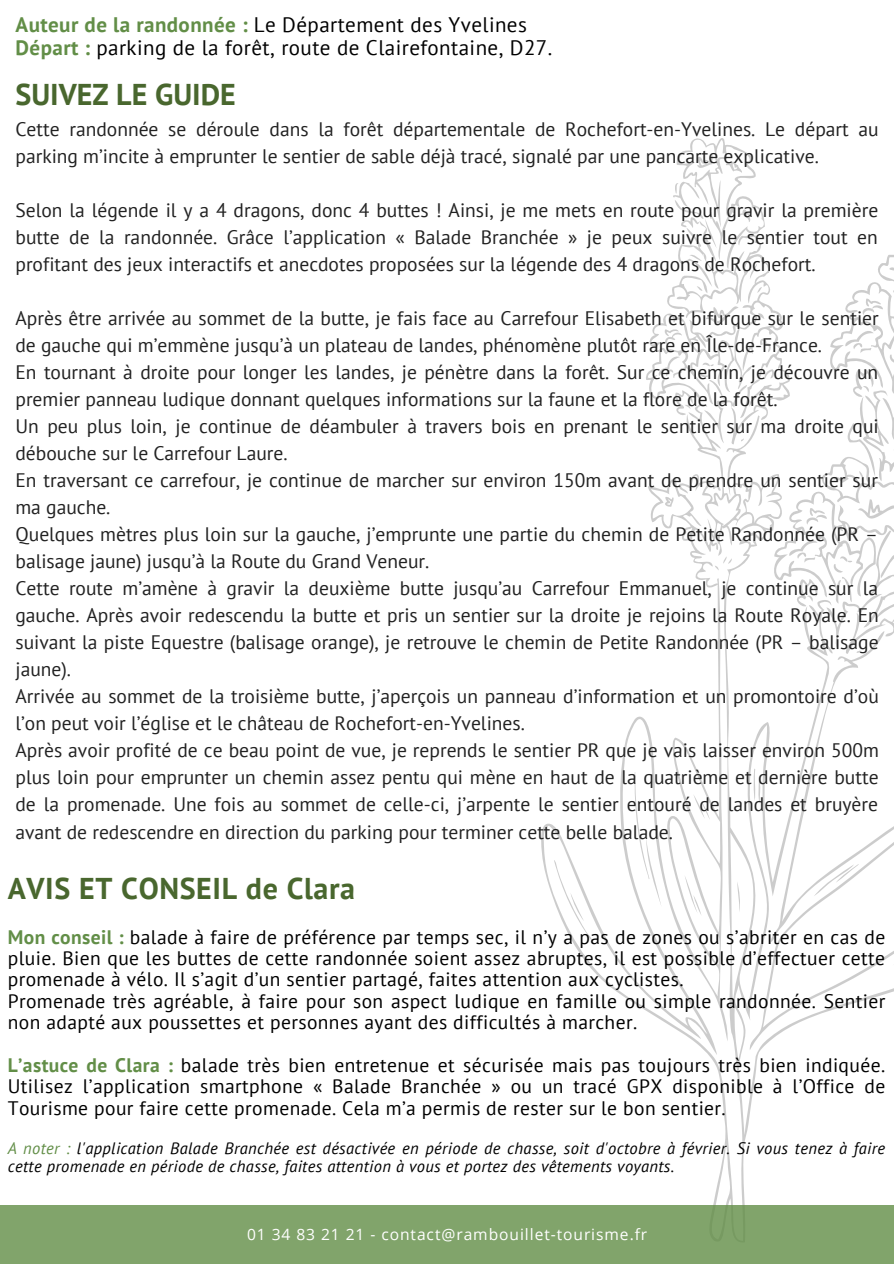
<style>
.page{position:relative;width:894px;height:1264px;background:#fff}
.page>*{position:absolute;margin:0;border:0;box-sizing:border-box;transform-origin:0 0}
.t1{font:700 30px "PT Sans";letter-spacing:.02em;color:#49672e}
.t2{font:700 30px "PT Sans";color:#49672e}
.t3{font:21px/22.5px "PT Sans";letter-spacing:.02em;color:#000}
.t4{font:19.5px/27px "PT Sans";color:#222}
.t5{font:19.5px/21.5px "PT Sans";letter-spacing:.02em;color:#000}
.t6{font:italic 16.5px/18px "PT Sans";letter-spacing:.02em;color:#000}
.t7{font:15.6px "Open Sans";letter-spacing:.06em;color:#fff}
.s1{font-weight:700;color:#628e47}
.s2{color:#628e47}
</style>
<div class="page">
<svg style="left:541px;top:654px;width:352px;height:551px"></svg>
<svg style="left:693px;top:794px;width:16px;height:26px"></svg>
<svg style="left:633px;top:771px;width:28px;height:136px"></svg>
<svg style="left:813px;top:863px;width:45px;height:33px"></svg>
<svg style="left:553px;top:859px;width:39px;height:81px"></svg>
<svg style="left:891px;top:928px;width:2px;height:37px"></svg>
<svg style="left:646px;top:138px;width:247px;height:516px"></svg>
<div style="left:0;top:1205px;width:893px;height:58px;background:#81a46b"></div>
<p class="t3" style="left:16px;top:13px;width:538px"><span class="s1">Auteur de la randonnée :</span> Le Département des Yvelines<br><span class="s1">Départ :</span> parking de la forêt, route de Clairefontaine, D27.</p>
<h1 class="t2" style="left:15px;top:75px;width:222px">SUIVEZ LE GUIDE</h1>
<p class="t4" style="left:15px;top:115px;width:864px">Cette randonnée se déroule dans la forêt départementale de Rochefort-en-Yvelines. Le départ au parking m’incite à emprunter le sentier de sable déjà tracé, signalé par une pancarte explicative.</p>
<p class="t4" style="left:15px;top:196px;width:864px;text-align:justify">Selon la légende il y a 4 dragons, donc 4 buttes ! Ainsi, je me mets en route pour gravir la première butte de la randonnée. Grâce l’application « Balade Branchée » je peux suivre le sentier tout en profitant des jeux interactifs et anecdotes proposées sur la légende des 4 dragons de Rochefort.</p>
<p class="t4" style="left:15px;top:304px;width:864px">Après être arrivée au sommet de la butte, je fais face au Carrefour Elisabeth et bifurque sur le sentier de gauche qui m’emmène jusqu’à un plateau de landes, phénomène plutôt rare en Île-de-France.<br>En tournant à droite pour longer les landes, je pénètre dans la forêt. Sur ce chemin, je découvre un premier panneau ludique donnant quelques informations sur la faune et la flore de la forêt.<br>Un peu plus loin, je continue de déambuler à travers bois en prenant le sentier sur ma droite qui débouche sur le Carrefour Laure.<br>En traversant ce carrefour, je continue de marcher sur environ 150m avant de prendre un sentier sur ma gauche.<br>Quelques mètres plus loin sur la gauche, j’emprunte une partie du chemin de Petite Randonnée (PR – balisage jaune) jusqu’à la Route du Grand Veneur.<br>Cette route m’amène à gravir la deuxième butte jusqu’au Carrefour Emmanuel, je continue sur la gauche. Après avoir redescendu la butte et pris un sentier sur la droite je rejoins la Route Royale. En suivant la piste Equestre (balisage orange), je retrouve le chemin de Petite Randonnée (PR – balisage jaune).<br>Arrivée au sommet de la troisième butte, j’aperçois un panneau d’information et un promontoire d’où l’on peut voir l’église et le château de Rochefort-en-Yvelines.<br>Après avoir profité de ce beau point de vue, je reprends le sentier PR que je vais laisser environ 500m plus loin pour emprunter un chemin assez pentu qui mène en haut de la quatrième et dernière butte de la promenade. Une fois au sommet de celle-ci, j’arpente le sentier entouré de landes et bruyère avant de redescendre en direction du parking pour terminer cette belle balade.</p>
<h1 class="t1" style="left:8px;top:868px;width:349px">AVIS ET CONSEIL de Clara</h1>
<p class="t5" style="left:8px;top:925px;width:878px"><span class="s1">Mon conseil :</span> balade à faire de préférence par temps sec, il n’y a pas de zones ou s’abriter en cas de pluie. Bien que les buttes de cette randonnée soient assez abruptes, il est possible d’effectuer cette promenade à vélo. Il s’agit d’un sentier partagé, faites attention aux cyclistes.<br>Promenade très agréable, à faire pour son aspect ludique en famille ou simple randonnée. Sentier non adapté aux poussettes et personnes ayant des difficultés à marcher.</p>
<p class="t5" style="left:8px;top:1054px;width:878px;text-align:justify"><span class="s1">L’astuce de Clara :</span> balade très bien entretenue et sécurisée mais pas toujours très bien indiquée.<br>Utilisez l’application smartphone « Balade Branchée » ou un tracé GPX disponible à l’Office de Tourisme pour faire cette promenade. Cela m’a permis de rester sur le bon sentier.</p>
<p class="t6" style="left:8px;top:1139px;width:878px"><span class="s2">A noter :</span> l'application Balade Branchée est désactivée en période de chasse, soit d'octobre à février. Si vous tenez à faire cette promenade en période de chasse, faites attention à vous et portez des vêtements voyants.</p>
<p class="t7" style="left:247px;top:1223px;width:401px">01 34 83 21 21 - contact@rambouillet-tourisme.fr</p>
</div>
